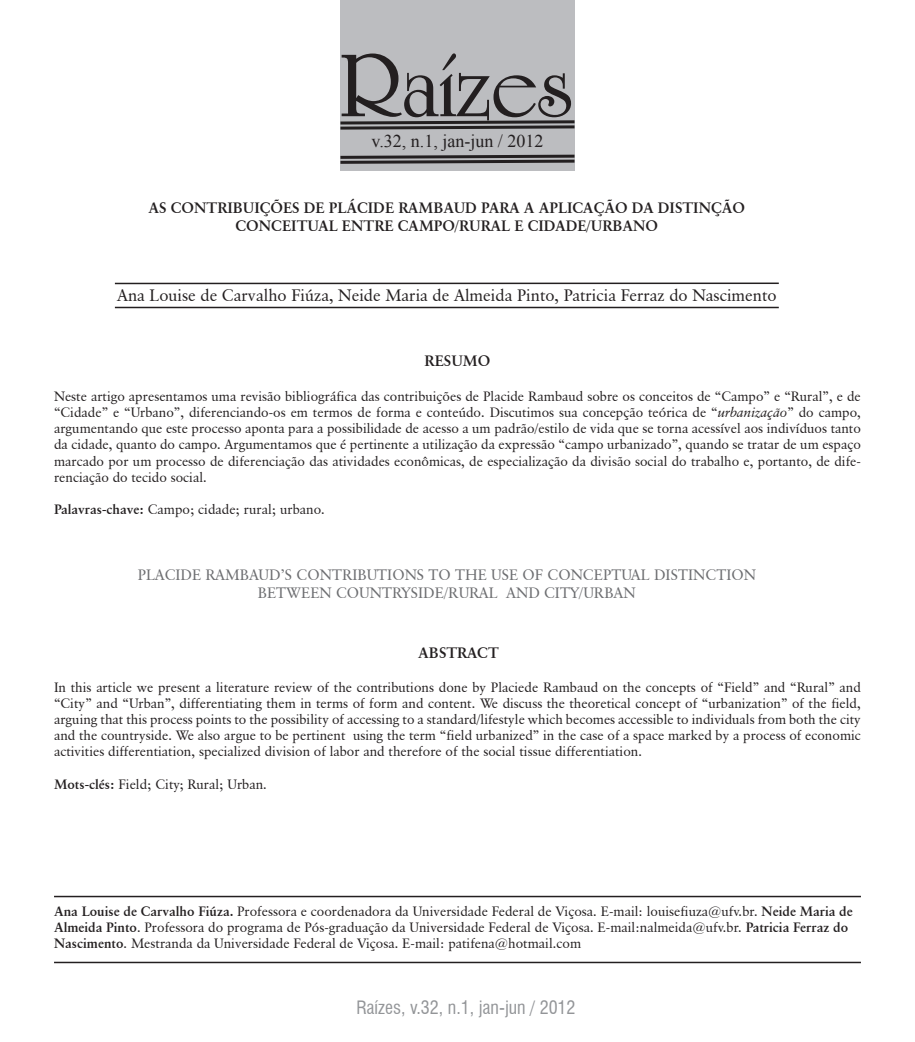
<style>
.page{position:relative;width:915px;height:1042px;background:#fff}
.page>*{position:absolute;margin:0;border:0;box-sizing:border-box;transform-origin:0 0}
.t1{font:700 96px "University Roman BT";color:#231f20}
.t2{font:condensed 18px "Swiss 721 BT";color:#939598}
.t3{font:18px "Times New Roman";color:#231f20}
.t4{font:16.5px "Classical Garamond BT";color:#231f20}
.t5{font:700 15px/18px "Classical Garamond BT";color:#231f20;text-align:center}
.t6{font:15px/18px "Classical Garamond BT";color:#6c6d70;text-align:center}
.t7{font:13.5px/16.2px "Classical Garamond BT";color:#231f20;text-align:justify}
.s1{font-style:italic}
.s2{font-weight:700}
</style>
<div class="page">
<div style="left:340px;top:1px;width:234px;height:170px;background:#bcbdc0"></div>
<svg style="left:340px;top:119px;width:235px;height:12px"></svg>
<svg style="left:340px;top:153px;width:235px;height:12px"></svg>
<hr style="left:115px;top:282px;width:663px;height:2px;background:#231f20">
<hr style="left:115px;top:307px;width:663px;height:1px;background:#231f20">
<hr style="left:54px;top:896px;width:806px;height:1px;background:#231f20">
<hr style="left:54px;top:961px;width:806px;height:2px;background:#231f20">
<p class="t1" style="left:340px;top:29px;width:233px">Raízes</p>
<p class="t3" style="left:371px;top:129px;width:173px">v.32, n.1, jan-jun / 2012</p>
<p class="t5" style="left:148px;top:199px;width:598px">AS CONTRIBUIÇÕES DE PLÁCIDE RAMBAUD PARA A APLICAÇÃO DA DISTINÇÃO<br>CONCEITUAL ENTRE CAMPO/RURAL E CIDADE/URBANO</p>
<p class="t4" style="left:117px;top:285px;width:661px">Ana Louise de Carvalho Fiúza, Neide Maria de Almeida Pinto, Patricia Ferraz do Nascimento</p>
<p class="t5" style="left:424px;top:352px;width:67px">RESUMO</p>
<p class="t7" style="left:54px;top:388px;width:808px">Neste artigo apresentamos uma revisão bibliográfica das contribuições de Placide Rambaud sobre os conceitos de “Campo” e “Rural”, e de “Cidade” e “Urbano”, diferenciando-os em termos de forma e conteúdo. Discutimos sua concepção teórica de “<span class="s1">urbanização</span>” do campo, argumentando que este processo aponta para a possibilidade de acesso a um padrão/estilo de vida que se torna acessível aos indivíduos tanto da cidade, quanto do campo. Argumentamos que é pertinente a utilização da expressão “campo urbanizado”, quando se tratar de um espaço marcado por um processo de diferenciação das atividades econômicas, de especialização da divisão social do trabalho e, portanto, de dife&shy;renciação do tecido social.</p>
<p class="t7" style="left:54px;top:501px;width:272px"><span class="s2">Palavras-chave:</span> Campo; cidade; rural; urbano.</p>
<p class="t6" style="left:138px;top:566px;width:619px">PLACIDE RAMBAUD’S CONTRIBUTIONS TO THE USE OF CONCEPTUAL DISTINCTION<br>BETWEEN COUNTRYSIDE/RURAL AND CITY/URBAN</p>
<p class="t5" style="left:418px;top:644px;width:82px">ABSTRACT</p>
<p class="t7" style="left:54px;top:678px;width:808px">In this article we present a literature review of the contributions done by Placiede Rambaud on the concepts of “Field” and “Rural” and “City” and “Urban”, differentiating them in terms of form and content. We discuss the theoretical concept of “urbanization” of the field, arguing that this process points to the possibility of accessing to a standard/lifestyle which becomes accessible to individuals from both the city and the countryside. We also argue to be pertinent using the term “field urbanized” in the case of a space marked by a process of economic activities differentiation, specialized division of labor and therefore of the social tissue differentiation.</p>
<p class="t7" style="left:54px;top:776px;width:214px"><span class="s2">Mots-clés:</span> Field; City; Rural; Urban.</p>
<p class="t7" style="left:54px;top:903px;width:800px;text-align:left"><span class="s2">Ana Louise de Carvalho Fiúza.</span> Professora e coordenadora da Universidade Federal de Viçosa. E-mail: louisefiuza@ufv.br. <span class="s2">Neide Maria de<br>Almeida Pinto</span>. Professora do programa de Pós-graduação da Universidade Federal de Viçosa. E-mail:nalmeida@ufv.br. <span class="s2">Patricia Ferraz do<br>Nascimento</span>. Mestranda da Universidade Federal de Viçosa. E-mail: patifena@hotmail.com</p>
<p class="t2" style="left:356px;top:996px;width:220px">Raízes, v.32, n.1, jan-jun / 2012</p>
</div>
